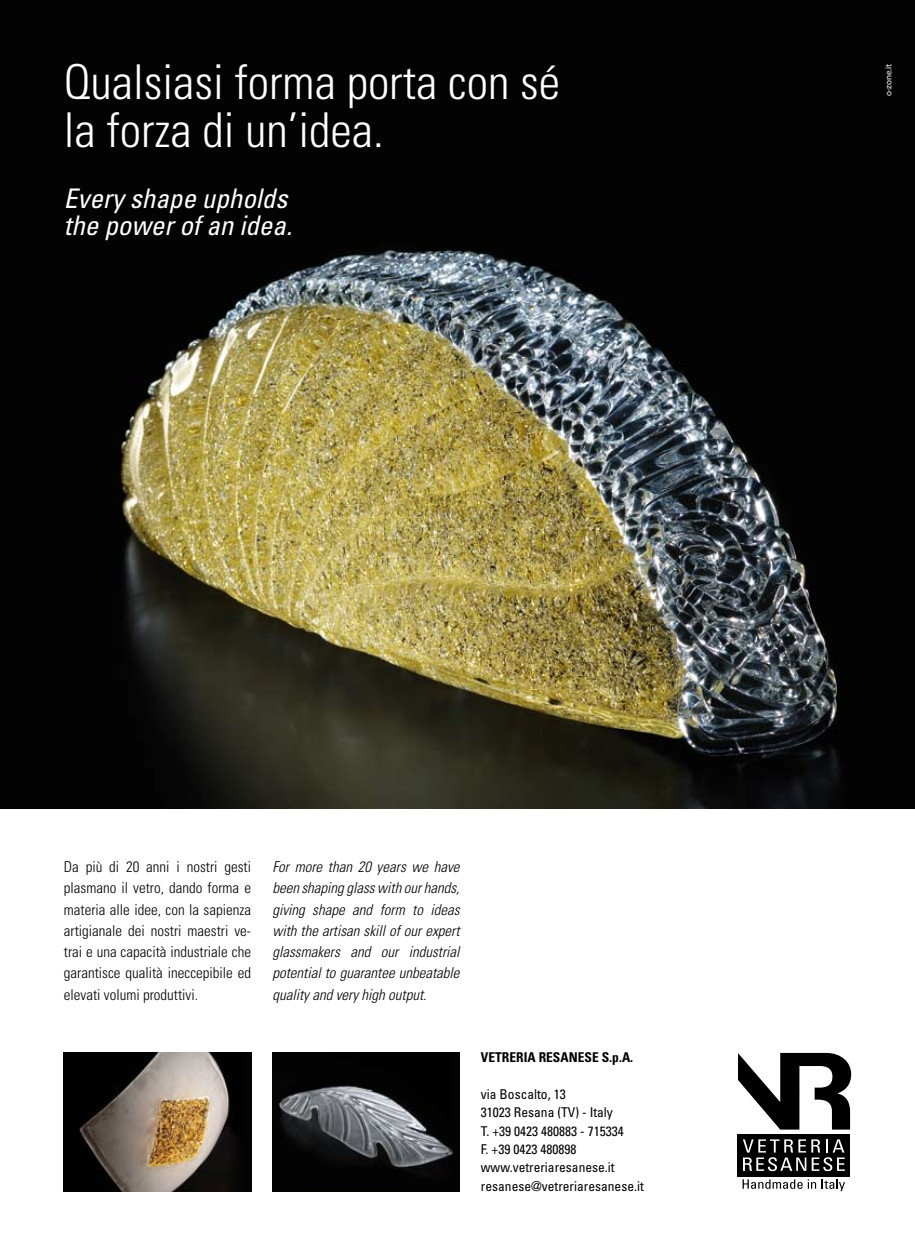
<style>
.page{position:relative;width:915px;height:1255px;background:#fff}
.page>*{position:absolute;margin:0;border:0;box-sizing:border-box;transform-origin:0 0}
.t1{font:300 condensed 48px "Univers LT Std";color:#fff}
.t2{font:italic condensed 27px/27px "Univers LT Std";color:#fff}
.t3{font:300 condensed 15px/21.3px "Univers LT Std";color:#000;text-align:justify}
.t4{font:italic 300 condensed 15px/21.3px "Univers LT Std";color:#000;text-align:justify}
.t5{font:condensed 13.5px/18.3px "Univers LT Std";color:#000}
.t6{font:700 condensed 13.5px "Univers LT Std";color:#000}
.t7{font:9px "Myriad Pro";letter-spacing:-.005em;color:#fff}
</style>
<div class="page">
<img style="left:0;top:0;width:914px;height:808px">
<img style="left:64px;top:1052px;width:187px;height:139px">
<img style="left:272px;top:1052px;width:187px;height:139px">
<div style="left:737px;top:1134px;width:112px;height:42px;background:#000"></div>
<svg style="left:738px;top:1052px;width:112px;height:77px"></svg>
<svg style="left:743px;top:1139px;width:101px;height:32px"></svg>
<svg style="left:742px;top:1179px;width:73px;height:9px"></svg>
<svg style="left:821px;top:1179px;width:23px;height:12px"></svg>
<h1 class="t1" style="left:64px;top:53px;width:497px">Qualsiasi forma porta con sé</h1>
<p class="t7" style="left:882px;top:96px;width:34px;rotate:-90deg">o-zone.it</p>
<h1 class="t1" style="left:64px;top:101px;width:321px">la forza di un’idea.</h1>
<h2 class="t2" style="left:64px;top:185px;width:229px">Every shape upholds the power of an idea.</h2>
<p class="t3" style="left:64px;top:856px;width:189px">Da più di 20 anni i nostri gesti plasmano il vetro, dando forma e materia alle idee, con la sapienza artigianale dei nostri maestri ve&shy;trai e una capacità industriale che garantisce qualità ineccepibile ed elevati volumi produttivi.</p>
<p class="t4" style="left:272px;top:856px;width:189px">For more than 20 years we have been shaping glass with our hands, giving shape and form to ideas with the artisan skill of our expert glassmakers and our industrial potential to guarantee unbeatable quality and very high output.</p>
<p class="t6" style="left:480px;top:1049px;width:154px">VETRERIA RESANESE S.p.A.</p>
<p class="t5" style="left:480px;top:1084px;width:164px">via Boscalto, 13<br>31023 Resana (TV) - Italy<br>T. +39 0423 480883 - 715334<br>F. +39 0423 480898 www.vetreriaresanese.it resanese@vetreriaresanese.it</p>
</div>
